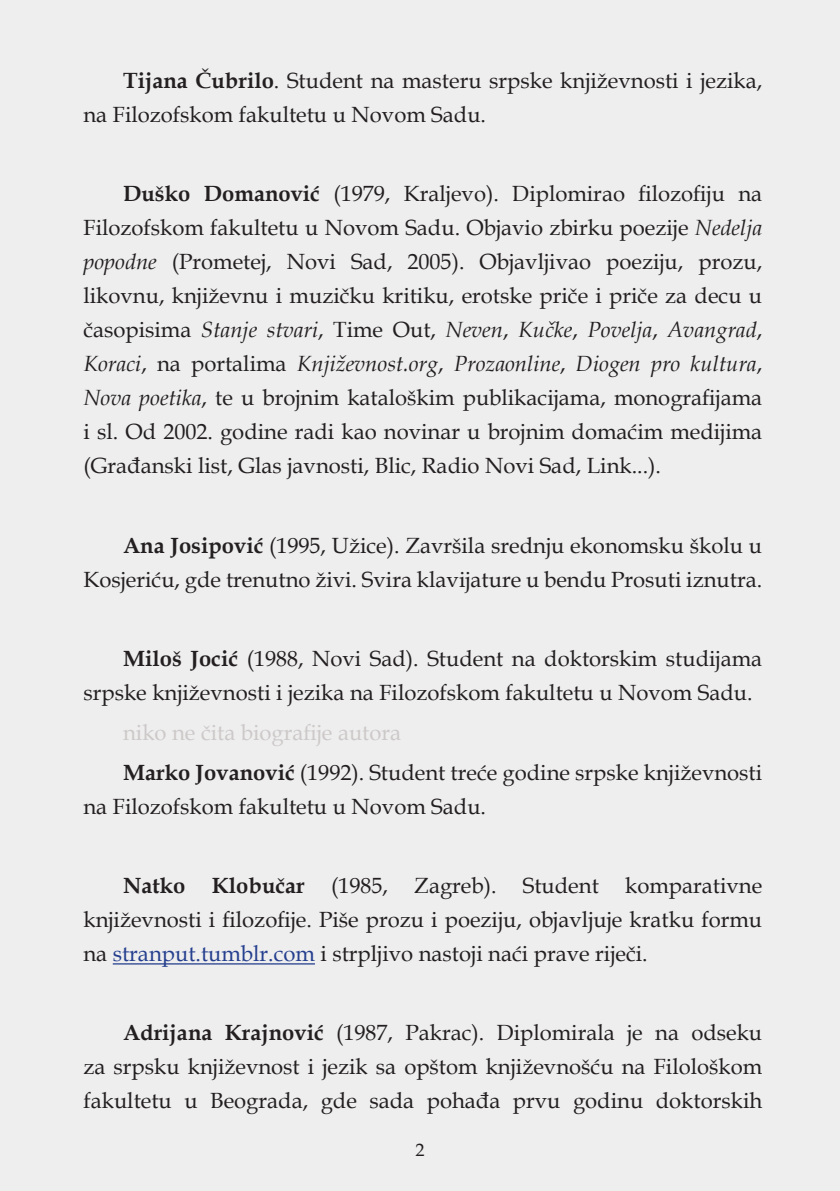
<style>
.page{position:relative;width:840px;height:1191px;background:#fff}
.page>*{position:absolute;margin:0;border:0;box-sizing:border-box;transform-origin:0 0}
.t1{font:22px/34px "Book Antiqua";color:#231f20}
.t2{font:22px "Book Antiqua";color:#cdc9c8}
.t3{font:18px "Book Antiqua";color:#231f20}
.s1{font-weight:700}
.s2{font-style:italic}
.s3{color:#253f8e}
</style>
<div class="page">
<div style="left:0;top:0;width:839px;height:1191px;background:#eeeeef"></div>
<hr style="left:113px;top:963px;width:202px;height:1px;background:#253f8e">
<p class="t1" style="left:83px;top:63px;width:680px;text-indent:40px"><span class="s1">Tijana Čubrilo</span>. Student na masteru srpske književnosti i jezika, na Filozofskom fakultetu u Novom Sadu.</p>
<p class="t1" style="left:83px;top:176px;width:680px;text-align:justify;text-indent:40px"><span class="s1">Duško Domanović</span> (1979, Kraljevo). Diplomirao filozofiju na Filozofskom fakultetu u Novom Sadu. Objavio zbirku poezije <span class="s2">Nedelja popodne</span> (Prometej, Novi Sad, 2005). Objavljivao poeziju, prozu, likovnu, književnu i muzičku kritiku, erotske priče i priče za decu u časopisima <span class="s2">Stanje stvari</span>, Time Out, <span class="s2">Neven</span>, <span class="s2">Kučke</span>, <span class="s2">Povelja</span>, <span class="s2">Avangrad</span>, <span class="s2">Koraci</span>, na portalima <span class="s2">Književnost.org</span>, <span class="s2">Prozaonline</span>, <span class="s2">Diogen pro kultura</span>, <span class="s2">Nova poetika</span>, te u brojnim kataloškim publikacijama, monografijama i sl. Od 2002. godine radi kao novinar u brojnim domaćim medijima (Građanski list, Glas javnosti, Blic, Radio Novi Sad, Link...).</p>
<p class="t1" style="left:83px;top:528px;width:680px;text-align:right"><span class="s1">Ana Josipović</span> (1995, Užice). Završila srednju ekonomsku školu u<br>Kosjeriću, gde trenutno živi. Svira klavijature u bendu Prosuti iznutra.</p>
<p class="t1" style="left:83px;top:641px;width:680px;text-indent:40px"><span class="s1">Miloš Jocić</span> (1988, Novi Sad). Student na doktorskim studijama srpske književnosti i jezika na Filozofskom fakultetu u Novom Sadu.</p>
<p class="t2" style="left:123px;top:717px;width:279px">niko ne čita biografije autora</p>
<p class="t1" style="left:83px;top:754px;width:680px;text-indent:40px"><span class="s1">Marko Jovanović</span> (1992). Student treće godine srpske književnosti na Filozofskom fakultetu u Novom Sadu.</p>
<p class="t1" style="left:83px;top:868px;width:680px;text-align:justify;text-indent:40px"><span class="s1">Natko Klobučar</span> (1985, Zagreb). Student komparativne književnosti i filozofije. Piše prozu i poeziju, objavljuje kratku formu na <span class="s3">stranput.tumblr.com</span> i strpljivo nastoji naći prave riječi.</p>
<p class="t1" style="left:83px;top:1015px;width:680px;text-align:justify;text-indent:40px"><span class="s1">Adrijana Krajnović</span> (1987, Pakrac). Diplomirala je na odseku za srpsku književnost i jezik sa opštom književnošću na Filološkom fakultetu u Beograda, gde sada pohađa prvu godinu doktorskih</p>
<p class="t3" style="left:415px;top:1137px;width:10px">2</p>
</div>
